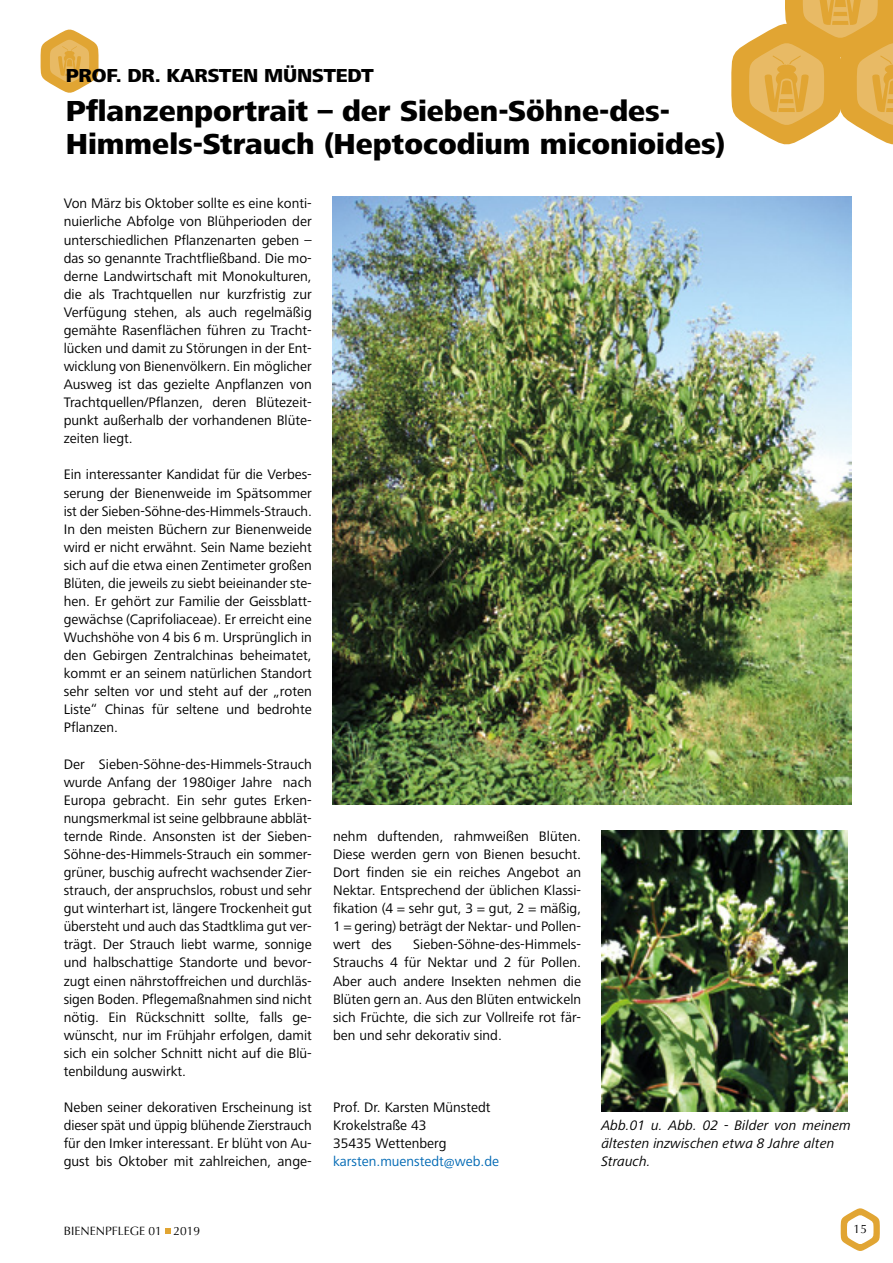
<style>
.page{position:relative;width:893px;height:1263px;background:#fff}
.page>*{position:absolute;margin:0;border:0;box-sizing:border-box;transform-origin:0 0}
.t1{font:800 30px/33px "Frutiger Next LT";color:#000}
.t2{font:800 19.5px "Frutiger Next LT";letter-spacing:-.01em;color:#000}
.t3{font:14.25px/18px "Frutiger Next LT";color:#000;text-align:justify}
.t4{font:italic 14.25px/18px "Frutiger Next LT";color:#000}
.t5{font:14.25px "Frutiger Next LT";color:#0069b4}
.t6{font:12px "Optima";color:#000}
</style>
<div class="page">
<svg style="left:165px;top:1229px;width:5px;height:5px"></svg>
<svg style="left:840px;top:1208px;width:40px;height:43px"></svg>
<svg style="left:731px;top:0;width:162px;height:145px"></svg>
<hr style="left:889px;top:0;width:4px;height:40px;background:#e1a533">
<svg style="left:40px;top:29px;width:59px;height:64px"></svg>
<img style="left:332px;top:197px;width:519px;height:608px">
<img style="left:601px;top:830px;width:247px;height:281px">
<h2 class="t2" style="left:66px;top:64px;width:310px">PROF. DR. KARSTEN MÜNSTEDT</h2>
<h1 class="t1" style="left:66px;top:95px;width:661px">Pflanzenportrait – der Sieben-Söhne-des-<br>Himmels-Strauch (Heptocodium miconioides)</h1>
<p class="t3" style="left:64px;top:195px;width:250px">Von März bis Oktober sollte es eine konti&shy;nuierliche Abfolge von Blühperioden der unterschiedlichen Pflanzenarten geben – das so genannte Trachtfließband. Die mo&shy;derne Landwirtschaft mit Monokulturen, die als Trachtquellen nur kurzfristig zur Verfügung stehen, als auch regelmäßig gemähte Rasenflächen führen zu Tracht&shy;lücken und damit zu Störungen in der Ent&shy;wicklung von Bienenvölkern. Ein möglicher Ausweg ist das gezielte Anpflanzen von Trachtquellen/Pflanzen, deren Blütezeit&shy;punkt außerhalb der vorhandenen Blüte&shy;zeiten liegt.</p>
<p class="t3" style="left:64px;top:466px;width:250px">Ein interessanter Kandidat für die Verbes&shy;serung der Bienenweide im Spätsommer ist der Sieben-Söhne-des-Himmels-Strauch.<br>In den meisten Büchern zur Bienenweide wird er nicht erwähnt. Sein Name bezieht sich auf die etwa einen Zentimeter großen Blüten, die jeweils zu siebt beieinander ste&shy;hen. Er gehört zur Familie der Geissblatt&shy;gewächse (Caprifoliaceae). Er erreicht eine Wuchshöhe von 4 bis 6 m. Ursprünglich in den Gebirgen Zentralchinas beheimatet, kommt er an seinem natürlichen Standort sehr selten vor und steht auf der „roten Liste“ Chinas für seltene und bedrohte Pflanzen.</p>
<p class="t3" style="left:64px;top:755px;width:250px">Der Sieben-Söhne-des-Himmels-Strauch wurde Anfang der 1980iger Jahre nach Europa gebracht. Ein sehr gutes Erken&shy;nungsmerkmal ist seine gelbbraune abblät&shy;ternde Rinde. Ansonsten ist der Sieben-Söhne-des-Himmels-Strauch ein sommer&shy;grüner, buschig aufrecht wachsender Zier&shy;strauch, der anspruchslos, robust und sehr gut winterhart ist, längere Trockenheit gut übersteht und auch das Stadtklima gut ver&shy;trägt. Der Strauch liebt warme, sonnige und halbschattige Standorte und bevor&shy;zugt einen nährstoffreichen und durchläs&shy;sigen Boden. Pflegemaßnahmen sind nicht nötig. Ein Rückschnitt sollte, falls ge&shy;wünscht, nur im Frühjahr erfolgen, damit sich ein solcher Schnitt nicht auf die Blü&shy;tenbildung auswirkt.</p>
<p class="t3" style="left:64px;top:1098px;width:250px">Neben seiner dekorativen Erscheinung ist dieser spät und üppig blühende Zierstrauch für den Imker interessant. Er blüht von Au&shy;gust bis Oktober mit zahlreichen, ange-</p>
<p class="t3" style="left:333px;top:827px;width:250px">nehm duftenden, rahmweißen Blüten.<br>Diese werden gern von Bienen besucht.<br>Dort finden sie ein reiches Angebot an Nektar. Entsprechend der üblichen Klassi&shy;fikation (4 = sehr gut, 3 = gut, 2 = mäßig, 1 = gering) beträgt der Nektar- und Pollen&shy;wert des</p>
<p class="t3" style="left:333px;top:936px;width:250px;text-indent:80px">Sieben-Söhne-des-Himmels-Strauchs 4 für Nektar und 2 für Pollen.<br>Aber auch andere Insekten nehmen die Blüten gern an. Aus den Blüten entwickeln sich Früchte, die sich zur Vollreife rot fär&shy;ben und sehr dekorativ sind.</p>
<p class="t3" style="left:333px;top:1098px;width:159px;text-align:left">Prof. Dr. Karsten Münstedt<br>Krokelstraße 43<br>35435 Wettenberg</p>
<p class="t5" style="left:333px;top:1153px;width:168px">karsten.muenstedt@web.de</p>
<p class="t4" style="left:601px;top:1116px;width:251px">Abb.01 u. Abb. 02 - Bilder von meinem ältesten inzwischen etwa 8 Jahre alten<br>Strauch.</p>
<p class="t6" style="left:64px;top:1224px;width:138px">BIENENPFLEGE 01 2019</p>
<p class="t6" style="left:853px;top:1222px;width:15px">15</p>
</div>
